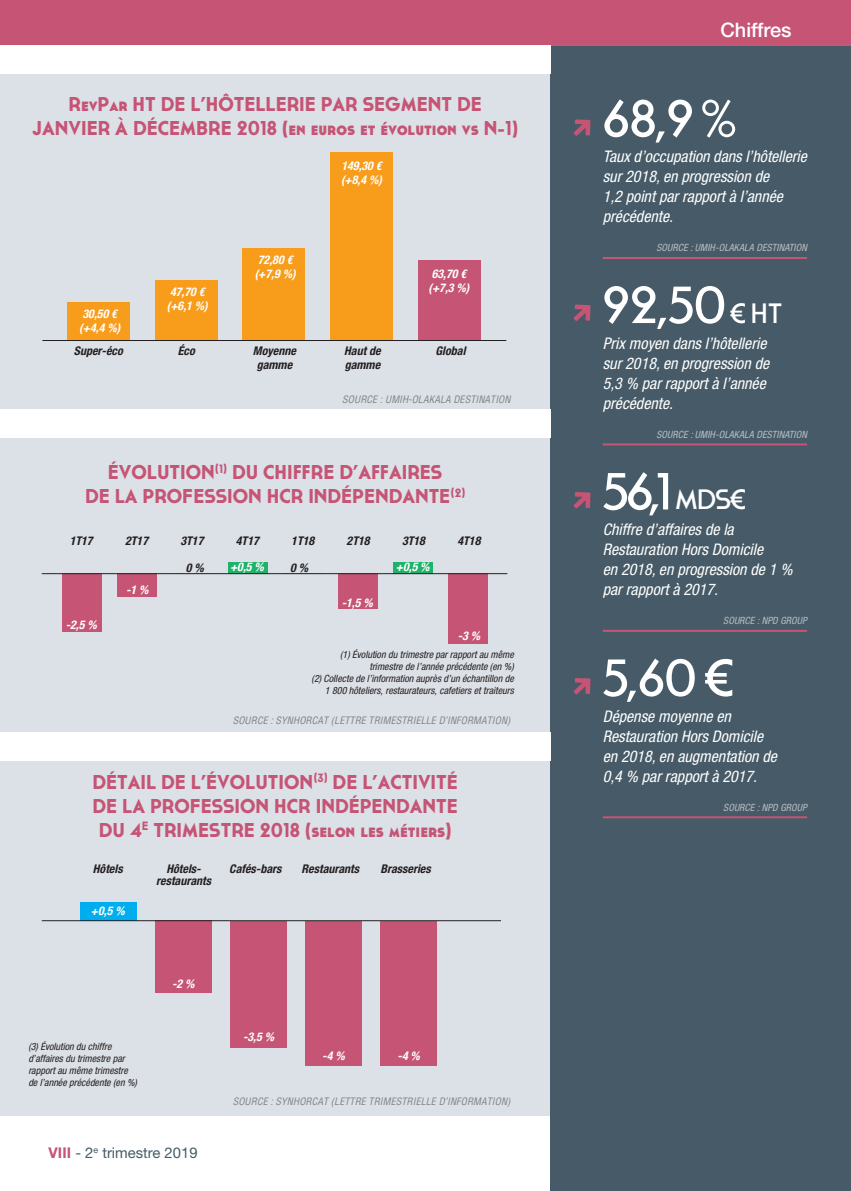
<style>
.page{position:relative;width:851px;height:1191px;background:#fff}
.page>*{position:absolute;margin:0;border:0;box-sizing:border-box;transform-origin:0 0}
.t1{font:52px "Cassannet";letter-spacing:-.005em;color:#fff}
.t2{font:700 20px/24px "Cassannet";color:#c55475;text-align:center}
.t3{font:500 20px "Helvetica Neue LT Std";color:#fff}
.t4{font:italic condensed 16px/20px "Helvetica Neue LT Std";color:#fff}
.t5{font:14.8px "Helvetica Neue LT Std";color:#465b67}
.t6{font:italic 700 condensed 12px/14px "Helvetica Neue LT Std";color:#231f20;text-align:center}
.t7{font:italic 700 condensed 12px/14px "Helvetica Neue LT Std";color:#fff}
.t8{font:italic condensed 10px/12px "Helvetica Neue LT Std";color:#231f20;text-align:right}
.t9{font:italic condensed 10px "Helvetica LT Std";letter-spacing:.01em;color:#808285}
.t10{font:italic condensed 10px "Helvetica Neue LT Std";letter-spacing:.01em;color:#b7bbc1}
.s1{font-weight:700;color:#c55475}
.s2{font-size:28px}
</style>
<div class="page">
<div style="left:0;top:47px;width:550px;height:1068px;background:#dce1e7"></div>
<div style="left:550px;top:45px;width:300px;height:1146px;background:#465b67"></div>
<div style="left:0;top:0;width:850px;height:45px;background:#c55475"></div>
<svg style="left:573px;top:119px;width:17px;height:17px"></svg>
<svg style="left:573px;top:304px;width:17px;height:17px"></svg>
<svg style="left:573px;top:492px;width:17px;height:16px"></svg>
<svg style="left:573px;top:678px;width:17px;height:16px"></svg>
<hr style="left:602px;top:257px;width:204px;height:2px;background:#c55475">
<hr style="left:602px;top:443px;width:204px;height:2px;background:#c55475">
<hr style="left:602px;top:630px;width:204px;height:2px;background:#c55475">
<hr style="left:602px;top:816px;width:204px;height:2px;background:#c55475">
<div style="left:0;top:45px;width:550px;height:29px;background:#fff"></div>
<div style="left:0;top:410px;width:550px;height:28px;background:#fff"></div>
<div style="left:0;top:732px;width:550px;height:28px;background:#fff"></div>
<div style="left:418px;top:260px;width:62px;height:80px;background:#c55475"></div>
<div style="left:330px;top:152px;width:62px;height:188px;background:#f89c1c"></div>
<div style="left:243px;top:249px;width:62px;height:91px;background:#f89c1c"></div>
<div style="left:155px;top:280px;width:62px;height:60px;background:#f89c1c"></div>
<div style="left:67px;top:302px;width:62px;height:38px;background:#f89c1c"></div>
<hr style="left:42px;top:340px;width:464px;height:1px;background:#231f20">
<div style="left:62px;top:573px;width:40px;height:59px;background:#c55475"></div>
<div style="left:117px;top:573px;width:40px;height:24px;background:#c55475"></div>
<div style="left:228px;top:561px;width:39px;height:12px;background:#1eb26a"></div>
<div style="left:338px;top:573px;width:39px;height:35px;background:#c55475"></div>
<div style="left:393px;top:561px;width:39px;height:12px;background:#1eb26a"></div>
<div style="left:448px;top:573px;width:40px;height:71px;background:#c55475"></div>
<hr style="left:42px;top:573px;width:465px;height:1px;background:#231f20">
<div style="left:380px;top:920px;width:57px;height:145px;background:#c55475"></div>
<div style="left:305px;top:920px;width:56px;height:145px;background:#c55475"></div>
<div style="left:230px;top:920px;width:56px;height:127px;background:#c55475"></div>
<div style="left:155px;top:920px;width:56px;height:73px;background:#c55475"></div>
<div style="left:80px;top:902px;width:56px;height:18px;background:#00aeef"></div>
<hr style="left:42px;top:920px;width:459px;height:1px;background:#231f20">
<p class="t2" style="left:32px;top:92px;width:487px">RevPar HT DE L’HÔTELLERIE PAR SEGMENT DE<br>JANVIER À DÉCEMBRE 2018 (en euros et évolution vs N-1)</p>
<p class="t7" style="left:79px;top:307px;width:42px">30,50 € (+4,4 %)</p>
<p class="t7" style="left:167px;top:285px;width:42px">47,70 € (+6,1 %)</p>
<p class="t7" style="left:254px;top:253px;width:42px">72,80 € (+7,9 %)</p>
<p class="t7" style="left:341px;top:158px;width:42px">149,30 € (+8,4 %)</p>
<p class="t7" style="left:428px;top:266px;width:42px">63,70 € (+7,3 %)</p>
<p class="t6" style="left:74px;top:344px;width:51px">Super-éco</p>
<p class="t6" style="left:178px;top:344px;width:19px">Éco</p>
<p class="t6" style="left:253px;top:344px;width:45px">Moyenne gamme</p>
<p class="t6" style="left:344px;top:344px;width:38px;text-align:left">Haut de gamme</p>
<p class="t6" style="left:435px;top:344px;width:31px">Global</p>
<p class="t9" style="left:342px;top:393px;width:170px">SOURCE : UMIH-OLAKALA DESTINATION</p>
<p class="t2" style="left:85px;top:460px;width:381px">ÉVOLUTION<sup>(1)</sup> DU CHIFFRE D’AFFAIRES<br>DE LA PROFESSION HCR INDÉPENDANTE<sup>(2)</sup></p>
<p class="t6" style="left:70px;top:534px;width:25px">1T17</p>
<p class="t6" style="left:125px;top:534px;width:25px">2T17</p>
<p class="t6" style="left:180px;top:534px;width:25px">3T17</p>
<p class="t6" style="left:236px;top:534px;width:25px">4T17</p>
<p class="t6" style="left:291px;top:534px;width:25px">1T18</p>
<p class="t6" style="left:346px;top:534px;width:25px">2T18</p>
<p class="t6" style="left:402px;top:534px;width:25px">3T18</p>
<p class="t6" style="left:457px;top:534px;width:25px">4T18</p>
<p class="t7" style="left:66px;top:618px;width:33px">-2,5 %</p>
<p class="t7" style="left:126px;top:583px;width:24px">-1 %</p>
<p class="t6" style="left:186px;top:561px;width:19px">0 %</p>
<p class="t7" style="left:230px;top:560px;width:35px">+0,5 %</p>
<p class="t6" style="left:290px;top:561px;width:19px">0 %</p>
<p class="t7" style="left:396px;top:560px;width:35px">+0,5 %</p>
<p class="t7" style="left:341px;top:595px;width:33px">-1,5 %</p>
<p class="t7" style="left:457px;top:629px;width:24px">-3 %</p>
<p class="t8" style="left:311px;top:648px;width:204px">(1) Évolution du trimestre par rapport au même trimestre de l’année précédente (en %)<br>(2) Collecte de l’information auprès d’un échantillon de 1 800 hôteliers, restaurateurs, cafetiers et traiteurs</p>
<p class="t9" style="left:233px;top:714px;width:279px">SOURCE : SYNHORCAT (LETTRE TRIMESTRIELLE D’INFORMATION)</p>
<p class="t2" style="left:92px;top:769px;width:367px">DÉTAIL DE L’ÉVOLUTION<sup>(3)</sup> DE L’ACTIVITÉ<br>DE LA PROFESSION HCR INDÉPENDANTE<br>DU 4<sup>E</sup> TRIMESTRE 2018 (selon les métiers)</p>
<p class="t6" style="left:93px;top:861px;width:31px">Hôtels</p>
<p class="t7" style="left:91px;top:903px;width:35px">+0,5 %</p>
<p class="t6" style="left:166px;top:861px;width:36px">Hôtels-</p>
<p class="t6" style="left:229px;top:861px;width:54px">Cafés-bars</p>
<p class="t6" style="left:301px;top:861px;width:59px">Restaurants</p>
<p class="t6" style="left:380px;top:861px;width:52px">Brasseries</p>
<p class="t6" style="left:156px;top:873px;width:56px">restaurants</p>
<p class="t8" style="left:28px;top:1040px;width:110px;text-align:left">(3) Évolution du chiffre d’affaires du trimestre par rapport au même trimestre de l’année précédente (en %)</p>
<p class="t7" style="left:172px;top:976px;width:24px">-2 %</p>
<p class="t7" style="left:243px;top:1029px;width:33px">-3,5 %</p>
<p class="t7" style="left:322px;top:1049px;width:24px">-4 %</p>
<p class="t7" style="left:397px;top:1049px;width:24px">-4 %</p>
<p class="t9" style="left:233px;top:1095px;width:279px">SOURCE : SYNHORCAT (LETTRE TRIMESTRIELLE D’INFORMATION)</p>
<p class="t5" style="left:49px;top:1144px;width:150px"><span class="s1">VIII</span> - 2<sup>e</sup> trimestre 2019</p>
<p class="t3" style="left:720px;top:18px;width:73px">Chiffres</p>
<h1 class="t1" style="left:602px;top:87px;width:135px">68,9%</h1>
<p class="t4" style="left:602px;top:147px;width:206px">Taux d’occupation dans l’hôtellerie sur 2018, en progression de<br>1,2 point par rapport à l’année précédente.</p>
<p class="t10" style="left:656px;top:242px;width:152px">SOURCE : UMIH-OLAKALA DESTINATION</p>
<h1 class="t1" style="left:602px;top:274px;width:181px">92,50<span class="s2">€HT</span></h1>
<p class="t4" style="left:602px;top:333px;width:168px">Prix moyen dans l’hôtellerie sur 2018, en progression de<br>5,3 % par rapport à l’année précédente.</p>
<p class="t10" style="left:656px;top:428px;width:152px">SOURCE : UMIH-OLAKALA DESTINATION</p>
<h1 class="t1" style="left:602px;top:460px;width:145px">56,1 <span class="s2">MDS€</span></h1>
<p class="t4" style="left:602px;top:520px;width:191px">Chiffre d’affaires de la<br>Restauration Hors Domicile<br>en 2018, en progression de 1 % par rapport à 2017.</p>
<p class="t10" style="left:723px;top:615px;width:85px">SOURCE : NPD GROUP</p>
<h1 class="t1" style="left:602px;top:647px;width:134px">5,60€</h1>
<p class="t4" style="left:602px;top:706px;width:176px">Dépense moyenne en<br>Restauration Hors Domicile en 2018, en augmentation de<br>0,4 % par rapport à 2017.</p>
<p class="t10" style="left:723px;top:801px;width:85px">SOURCE : NPD GROUP</p>
</div>
